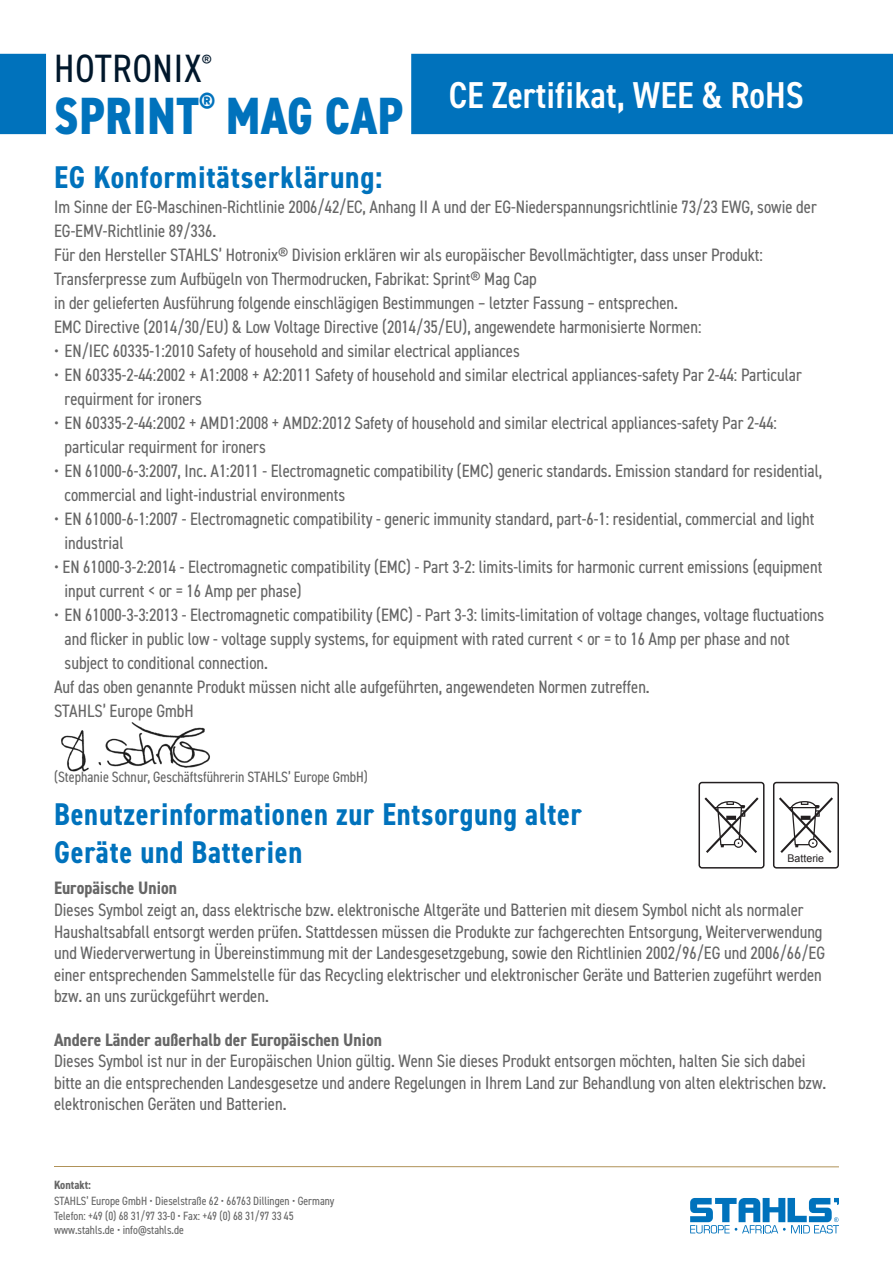
<style>
.page{position:relative;width:893px;height:1263px;background:#fff}
.page>*{position:absolute;margin:0;border:0;box-sizing:border-box;transform-origin:0 0}
.t1{font:800 condensed 52.5px "DIN2014";letter-spacing:.02em;color:#0072bc;scale:.92 1}
.t2{font:condensed 39.6px "DIN2014";letter-spacing:.02em;color:#00172b}
.t3{font:600 condensed 37.5px "DIN2014";color:#fff}
.t4{font:700 condensed 31.5px/37.8px "DIN2014";letter-spacing:.025em;color:#0072bc}
.Body_Copy{font:condensed 18px/24px "DIN2014";color:#666}
.Body_Copy-2{font:700 condensed 18px "DIN2014";color:#666}
.Body_Copy-3{font:condensed 15px "DIN2014";color:#666}
.Body_Copy-4{font:condensed 12px "DIN2014";color:#666}
.Body_Copy-5{font:700 condensed 12px "DIN2014";color:#666}
.t5{font:10.65px "Arial";color:#231f20}
</style>
<div class="page">
<svg style="left:0;top:54px;width:893px;height:80px;fill:#0072bc"></svg>
<svg style="left:698px;top:782px;width:66px;height:86px"></svg>
<svg style="left:773px;top:782px;width:66px;height:86px"></svg>
<img style="left:61px;top:722px;width:149px;height:50px">
<svg style="left:690px;top:1198px;width:149px;height:35px"></svg>
<hr style="left:54px;top:1166px;width:785px;height:1px;background:#b09258">
<p class="t2" style="left:54px;top:42px;width:159px">HOTRONIX<sup>®</sup></p>
<p class="t1" style="left:54px;top:81px;width:380px">SPRINT<sup>®</sup> MAG CAP</p>
<p class="t4" style="left:54px;top:158px;width:330px">EG Konformitätserklärung:</p>
<p class="t3" style="left:449px;top:70px;width:356px">CE Zertifikat, WEE &amp; RoHS</p>
<p class="Body_Copy" style="left:54px;top:194px;width:764px">Im Sinne der EG-Maschinen-Richtlinie 2006/42/EC, Anhang II A und der EG-Niederspannungsrichtlinie 73/23 EWG, sowie der<br>EG-EMV-Richtlinie 89/336.</p>
<p class="Body_Copy" style="left:54px;top:242px;width:710px">Für den Hersteller STAHLS’ Hotronix® Division erklären wir als europäischer Bevollmächtigter, dass unser Produkt:</p>
<p class="Body_Copy" style="left:54px;top:266px;width:484px">Transferpresse zum Aufbügeln von Thermodrucken, Fabrikat: Sprint® Mag Cap</p>
<p class="Body_Copy" style="left:54px;top:290px;width:625px">in der gelieferten Ausführung folgende einschlägigen Bestimmungen – letzter Fassung – entsprechen.</p>
<p class="Body_Copy" style="left:54px;top:314px;width:649px">EMC Directive (2014/30/EU) &amp; Low Voltage Directive (2014/35/EU), angewendete harmonisierte Normen:</p>
<p class="Body_Copy" style="left:54px;top:338px;width:467px">• EN/IEC 60335-1:2010 Safety of household and similar electrical appliances</p>
<p class="Body_Copy" style="left:65px;top:362px;width:739px;text-indent:-10px">• EN 60335-2-44:2002 + A1:2008 + A2:2011 Safety of household and similar electrical appliances-safety Par 2-44: Particular requirment for ironers</p>
<p class="Body_Copy" style="left:65px;top:410px;width:714px;text-indent:-10px">• EN 60335-2-44:2002 + AMD1:2008 + AMD2:2012 Safety of household and similar electrical appliances-safety Par 2-44: particular requirment for ironers</p>
<p class="Body_Copy" style="left:65px;top:458px;width:759px;text-indent:-10px">• EN 61000-6-3:2007, Inc. A1:2011 - Electromagnetic compatibility (EMC) generic standards. Emission standard for residential, commercial and light-industrial environments</p>
<p class="Body_Copy" style="left:65px;top:506px;width:751px;text-indent:-10px">• EN 61000-6-1:2007 - Electromagnetic compatibility - generic immunity standard, part-6-1: residential, commercial and light industrial</p>
<p class="Body_Copy" style="left:65px;top:554px;width:759px;text-indent:-10px">• EN 61000-3-2:2014 - Electromagnetic compatibility (EMC) - Part 3-2: limits-limits for harmonic current emissions (equipment input current &lt; or = 16 Amp per phase)</p>
<p class="Body_Copy" style="left:65px;top:602px;width:761px;text-indent:-10px">• EN 61000-3-3:2013 - Electromagnetic compatibility (EMC) - Part 3-3: limits-limitation of voltage changes, voltage fluctuations and flicker in public low - voltage supply systems, for equipment with rated current &lt; or = to 16 Amp per phase and not subject to conditional connection.</p>
<p class="Body_Copy" style="left:54px;top:674px;width:597px">Auf das oben genannte Produkt müssen nicht alle aufgeführten, angewendeten Normen zutreffen.</p>
<p class="Body_Copy" style="left:54px;top:698px;width:141px">STAHLS’ Europe GmbH</p>
<p class="Body_Copy-3" style="left:54px;top:766px;width:315px">(Stephanie Schnur, Geschäftsführerin STAHLS’ Europe GmbH)</p>
<p class="t4" style="left:54px;top:794px;width:529px">Benutzerinformationen zur Entsorgung alter<br>Geräte und Batterien</p>
<p class="t5" style="left:787px;top:851px;width:38px">Batterie</p>
<p class="Body_Copy-2" style="left:54px;top:876px;width:124px">Europäische Union</p>
<p class="Body_Copy" style="left:54px;top:898px;width:773px;line-height:21.6px">Dieses Symbol zeigt an, dass elektrische bzw. elektronische Altgeräte und Batterien mit diesem Symbol nicht als normaler<br>Haushaltsabfall entsorgt werden prüfen. Stattdessen müssen die Produkte zur fachgerechten Entsorgung, Weiterverwendung und Wiederverwertung in Übereinstimmung mit der Landesgesetzgebung, sowie den Richtlinien 2002/96/EG und 2006/66/EG</p>
<p class="Body_Copy" style="left:54px;top:963px;width:769px;line-height:21.6px">einer entsprechenden Sammelstelle für das Recycling elektrischer und elektronischer Geräte und Batterien zugeführt werden bzw. an uns zurückgeführt werden.</p>
<p class="Body_Copy-2" style="left:54px;top:1027px;width:329px">Andere Länder außerhalb der Europäischen Union</p>
<p class="Body_Copy" style="left:54px;top:1049px;width:774px;line-height:21.6px">Dieses Symbol ist nur in der Europäischen Union gültig. Wenn Sie dieses Produkt entsorgen möchten, halten Sie sich dabei bitte an die entsprechenden Landesgesetze und andere Regelungen in Ihrem Land zur Behandlung von alten elektrischen bzw. elektronischen Geräten und Batterien.</p>
<p class="Body_Copy-5" style="left:54px;top:1176px;width:38px">Kontakt:</p>
<p class="Body_Copy-4" style="left:54px;top:1193px;width:282px">STAHLS’ Europe GmbH • Dieselstraße 62 • 66763 Dillingen • Germany</p>
<p class="Body_Copy-4" style="left:54px;top:1207px;width:241px">Telefon: +49 (0) 68 31/97 33-0 • Fax: +49 (0) 68 31/97 33 45</p>
<p class="Body_Copy-4" style="left:54px;top:1222px;width:131px">www.stahls.de • info@stahls.de</p>
</div>
